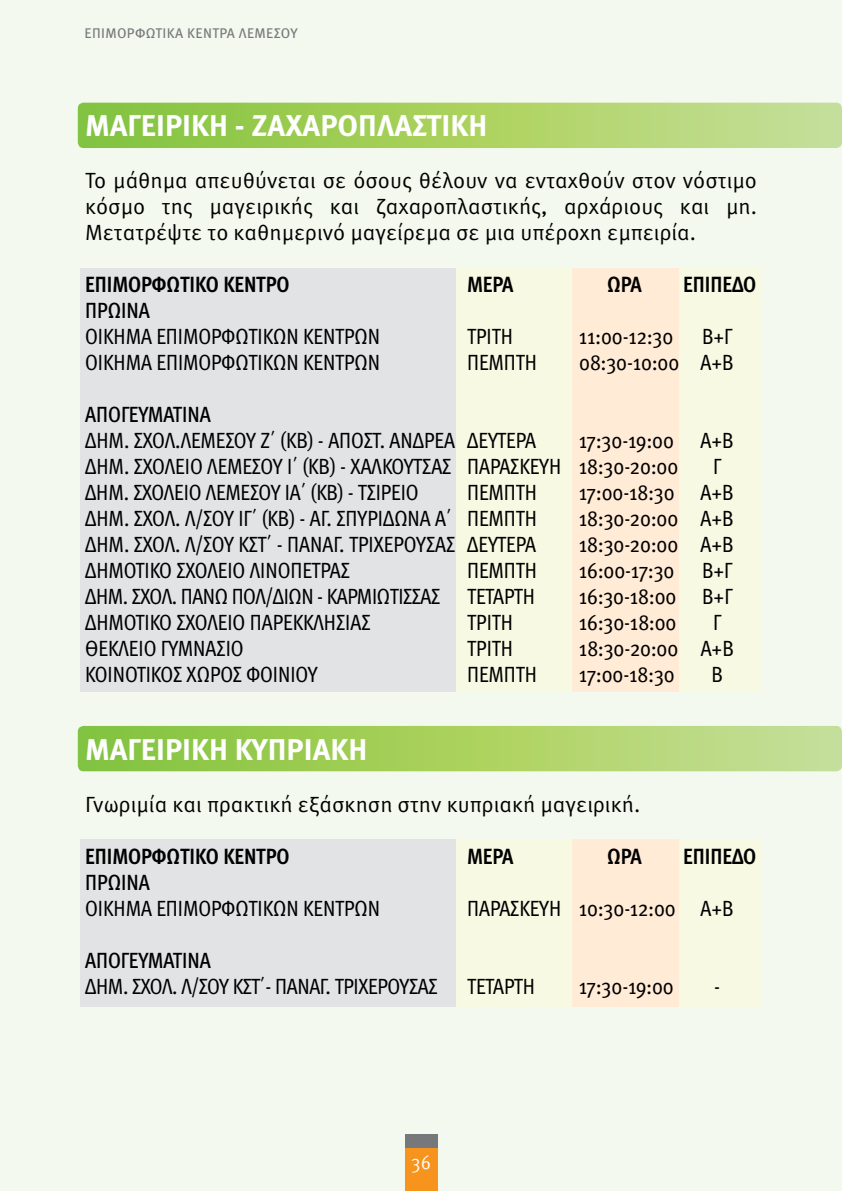
<style>
.page{position:relative;width:842px;height:1191px;background:#f3f9ee}
.page>*{position:absolute;margin:0;border:0;box-sizing:border-box;transform-origin:0 0}
.t1{font:700 30px "Meta Pro";color:#fff}
.t2{font:22px/26px "Meta Cond Pro";color:#000}
.t3{font:22px/26px "Meta Pro";color:#000;text-align:justify}
.t4{font:700 22px "Meta Cond Pro";color:#000}
.t5{font:22px "Meta Cond Pro";letter-spacing:-.02em;color:#000}
.t6{font:500 22px "Meta Cond Pro";color:#000}
.t7{font:20px "Meta Cond Pro";color:#fff}
.t8{font:14px "Meta Pro";letter-spacing:.025em;color:#77787b}
</style>
<div class="page">
<div style="left:405px;top:1140px;width:32px;height:51px;background:#f7941e"></div>
<div style="left:405px;top:1134px;width:32px;height:14px;background:#77787b"></div>
<svg style="left:78px;top:103px;width:764px;height:45px;background:#a7d165"></svg>
<svg style="left:78px;top:726px;width:764px;height:45px;background:#a7d165"></svg>
<div style="left:456px;top:268px;width:116px;height:424px;background:#f7f9e2"></div>
<div style="left:81px;top:268px;width:375px;height:424px;background:#e2e3e4"></div>
<div style="left:679px;top:268px;width:82px;height:424px;background:#f7f9e2"></div>
<div style="left:572px;top:268px;width:107px;height:424px;background:#ffebd6"></div>
<div style="left:456px;top:839px;width:116px;height:167px;background:#f7f9e2"></div>
<div style="left:81px;top:839px;width:375px;height:167px;background:#e2e3e4"></div>
<div style="left:679px;top:839px;width:82px;height:167px;background:#f7f9e2"></div>
<div style="left:572px;top:839px;width:107px;height:167px;background:#ffebd6"></div>
<p class="t8" style="left:85px;top:24px;width:215px">ΕΠΙΜΟΡΦΩΤΙΚΑ ΚΕΝΤΡΑ ΛΕΜΕΣΟΥ</p>
<h1 class="t1" style="left:85px;top:107px;width:404px">ΜΑΓΕΙΡΙΚΗ - ΖΑΧΑΡΟΠΛΑΣΤΙΚΗ</h1>
<p class="t3" style="left:85px;top:168px;width:673px">Το μάθημα απευθύνεται σε όσους θέλουν να ενταχθούν στον νόστιμο κόσμο της μαγειρικής και ζαχαροπλαστικής, αρχάριους και μη.<br>Μετατρέψτε το καθημερινό μαγείρεμα σε μια υπέροχη εμπειρία.</p>
<p class="t4" style="left:85px;top:270px;width:206px">ΕΠΙΜΟΡΦΩΤΙΚΟ ΚΕΝΤΡΟ</p>
<p class="t4" style="left:467px;top:270px;width:48px">ΜΕΡΑ</p>
<p class="t4" style="left:607px;top:270px;width:36px">ΩΡΑ</p>
<p class="t4" style="left:683px;top:270px;width:75px">ΕΠΙΠΕΔΟ</p>
<p class="t6" style="left:85px;top:296px;width:66px">ΠΡΩΙΝΑ</p>
<p class="t2" style="left:85px;top:324px;width:297px">ΟΙΚΗΜΑ ΕΠΙΜΟΡΦΩΤΙΚΩΝ ΚΕΝΤΡΩΝ</p>
<p class="t2" style="left:467px;top:324px;width:47px">ΤΡΙΤΗ</p>
<p class="t2" style="left:579px;top:324px;width:96px">11:00-12:30</p>
<p class="t2" style="left:702px;top:324px;width:32px">Β+Γ</p>
<p class="t2" style="left:85px;top:350px;width:297px">ΟΙΚΗΜΑ ΕΠΙΜΟΡΦΩΤΙΚΩΝ ΚΕΝΤΡΩΝ</p>
<p class="t2" style="left:467px;top:350px;width:71px">ΠΕΜΠΤΗ</p>
<p class="t2" style="left:579px;top:350px;width:156px">08:30-10:00 Α+Β</p>
<p class="t6" style="left:85px;top:400px;width:127px">ΑΠΟΓΕΥΜΑΤΙΝΑ</p>
<p class="t2" style="left:85px;top:428px;width:452px">ΔΗΜ. ΣΧΟΛ.ΛΕΜΕΣΟΥ Ζ΄ (ΚΒ) - ΑΠΟΣΤ. ΑΝΔΡΕΑ ΔΕΥΤΕΡΑ</p>
<p class="t2" style="left:85px;top:428px;width:650px;text-indent:494px">17:30-19:00 Α+Β<br>ΔΗΜ. ΣΧΟΛΕΙΟ ΛΕΜΕΣΟΥ Ι΄ (ΚΒ) - ΧΑΛΚΟΥΤΣΑΣ ΠΑΡΑΣΚΕΥΗ 18:30-20:00</p>
<p class="t2" style="left:713px;top:454px;width:10px">Γ</p>
<p class="t2" style="left:85px;top:480px;width:335px">ΔΗΜ. ΣΧΟΛΕΙΟ ΛΕΜΕΣΟΥ ΙΑ΄ (ΚΒ) - ΤΣΙΡΕΙΟ</p>
<p class="t2" style="left:467px;top:480px;width:71px">ΠΕΜΠΤΗ</p>
<p class="t2" style="left:579px;top:480px;width:156px">17:00-18:30 Α+Β</p>
<p class="t2" style="left:85px;top:506px;width:453px">ΔΗΜ. ΣΧΟΛ. Λ/ΣΟΥ ΙΓ΄ (ΚΒ) - ΑΓ. ΣΠΥΡΙΔΩΝΑ Α΄ ΠΕΜΠΤΗ</p>
<p class="t2" style="left:579px;top:506px;width:156px">18:30-20:00 Α+Β</p>
<p class="t2" style="left:85px;top:532px;width:452px">ΔΗΜ. ΣΧΟΛ. Λ/ΣΟΥ ΚΣΤ΄ - ΠΑΝΑΓ. ΤΡΙΧΕΡΟΥΣΑΣ ΔΕΥΤΕΡΑ</p>
<p class="t2" style="left:579px;top:532px;width:156px">18:30-20:00 Α+Β</p>
<p class="t2" style="left:85px;top:558px;width:266px">ΔΗΜΟΤΙΚΟ ΣΧΟΛΕΙΟ ΛΙΝΟΠΕΤΡΑΣ</p>
<p class="t2" style="left:467px;top:558px;width:71px">ΠΕΜΠΤΗ</p>
<p class="t2" style="left:579px;top:558px;width:97px">16:00-17:30</p>
<p class="t2" style="left:702px;top:558px;width:32px">Β+Γ</p>
<p class="t5" style="left:85px;top:582px;width:451px">ΔΗΜ. ΣΧΟΛ. ΠΑΝΩ ΠΟΛ/ΔΙΩΝ - ΚΑΡΜΙΩΤΙΣΣΑΣ ΤΕΤΑΡΤΗ</p>
<p class="t2" style="left:579px;top:584px;width:155px">16:30-18:00 Β+Γ</p>
<p class="t2" style="left:85px;top:610px;width:287px">ΔΗΜΟΤΙΚΟ ΣΧΟΛΕΙΟ ΠΑΡΕΚΚΛΗΣΙΑΣ</p>
<p class="t2" style="left:467px;top:610px;width:47px">ΤΡΙΤΗ</p>
<p class="t2" style="left:579px;top:610px;width:99px">16:30-18:00</p>
<p class="t2" style="left:713px;top:610px;width:10px">Γ</p>
<p class="t2" style="left:85px;top:636px;width:160px">ΘΕΚΛΕΙΟ ΓΥΜΝΑΣΙΟ</p>
<p class="t2" style="left:467px;top:636px;width:47px">ΤΡΙΤΗ</p>
<p class="t2" style="left:579px;top:636px;width:156px">18:30-20:00 Α+Β</p>
<p class="t2" style="left:85px;top:662px;width:234px">ΚΟΙΝΟΤΙΚΟΣ ΧΩΡΟΣ ΦΟΙΝΙΟΥ</p>
<p class="t2" style="left:467px;top:662px;width:71px">ΠΕΜΠΤΗ</p>
<p class="t2" style="left:579px;top:662px;width:97px">17:00-18:30</p>
<p class="t2" style="left:711px;top:662px;width:13px">Β</p>
<h1 class="t1" style="left:85px;top:731px;width:284px">ΜΑΓΕΙΡΙΚΗ ΚΥΠΡΙΑΚΗ</h1>
<p class="t3" style="left:85px;top:792px;width:557px">Γνωριμία και πρακτική εξάσκηση στην κυπριακή μαγειρική.</p>
<p class="t4" style="left:85px;top:842px;width:206px">ΕΠΙΜΟΡΦΩΤΙΚΟ ΚΕΝΤΡΟ</p>
<p class="t4" style="left:467px;top:842px;width:48px">ΜΕΡΑ</p>
<p class="t4" style="left:607px;top:842px;width:36px">ΩΡΑ</p>
<p class="t4" style="left:683px;top:842px;width:75px">ΕΠΙΠΕΔΟ</p>
<p class="t6" style="left:85px;top:868px;width:66px">ΠΡΩΙΝΑ</p>
<p class="t2" style="left:85px;top:896px;width:297px">ΟΙΚΗΜΑ ΕΠΙΜΟΡΦΩΤΙΚΩΝ ΚΕΝΤΡΩΝ</p>
<p class="t2" style="left:467px;top:896px;width:268px">ΠΑΡΑΣΚΕΥΗ 10:30-12:00 Α+Β</p>
<p class="t6" style="left:85px;top:946px;width:127px">ΑΠΟΓΕΥΜΑΤΙΝΑ</p>
<p class="t2" style="left:85px;top:974px;width:354px">ΔΗΜ. ΣΧΟΛ. Λ/ΣΟΥ ΚΣΤ΄- ΠΑΝΑΓ. ΤΡΙΧΕΡΟΥΣΑΣ</p>
<p class="t2" style="left:467px;top:974px;width:69px">ΤΕΤΑΡΤΗ</p>
<p class="t2" style="left:579px;top:974px;width:96px">17:30-19:00</p>
<p class="t2" style="left:714px;top:974px;width:7px">-</p>
<p class="t7" style="left:411px;top:1148px;width:21px">36</p>
</div>
